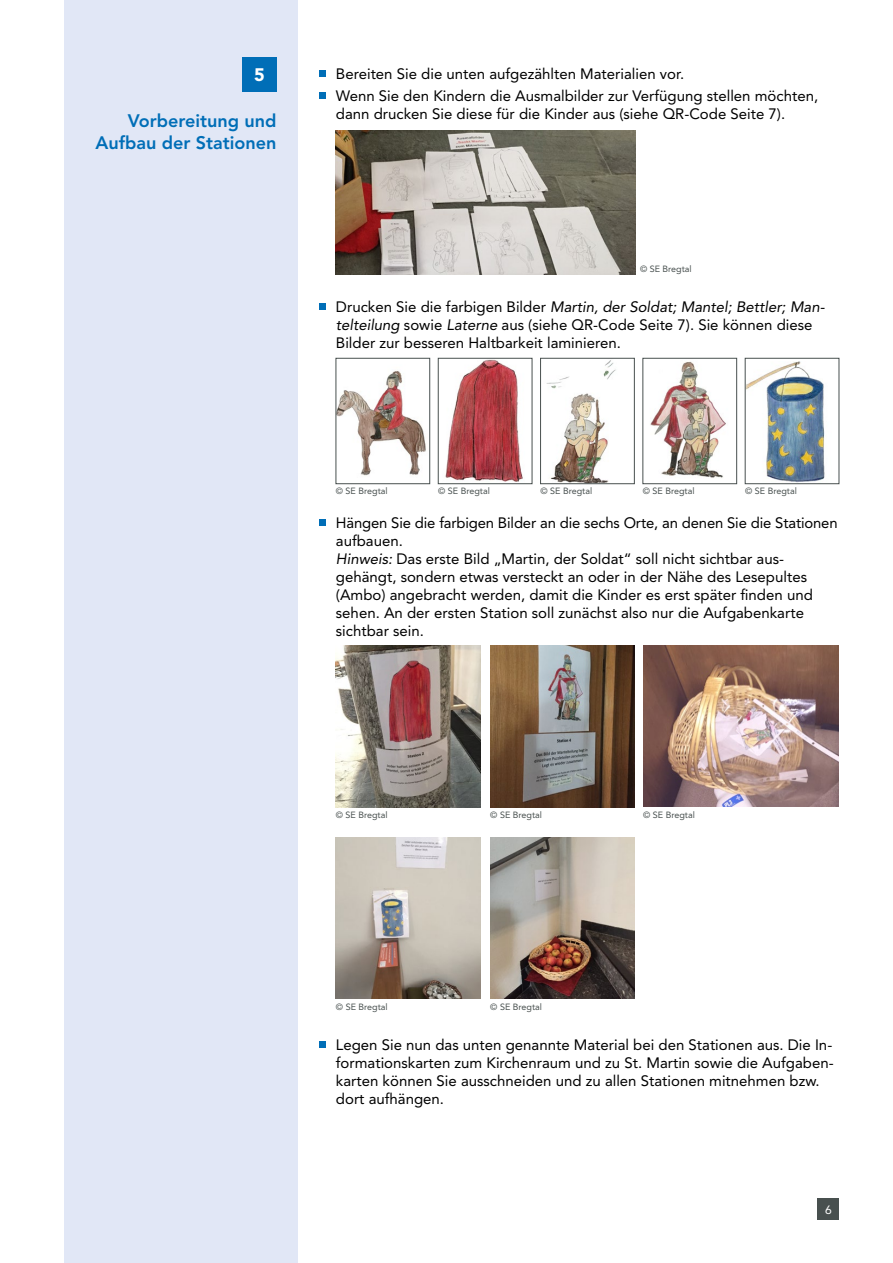
<style>
.page{position:relative;width:893px;height:1263px;background:#fff}
.page>*{position:absolute;margin:0;border:0;box-sizing:border-box;transform-origin:0 0}
.t1{font:800 18px/21.6px "Avenir LT Std";color:#006eb7;text-align:right}
.t2{font:900 18px "Avenir LT Std";color:#fff}
.t3{font:15px/18px "Avenir LT Std";color:#000}
.t4{font:12px "Avenir LT Std";color:#fff}
.t5{font:9px "Avenir LT Std";color:#48504f}
.s1{font-style:italic}
</style>
<div class="page">
<div style="left:64px;top:0;width:234px;height:1263px;background:#e1e7f6"></div>
<div style="left:818px;top:1198px;width:21px;height:21px;background:#48504f"></div>
<svg style="left:319px;top:70px;width:6px;height:6px"></svg>
<div style="left:319px;top:92px;width:6px;height:7px;background:#006eb7"></div>
<svg style="left:319px;top:303px;width:6px;height:6px"></svg>
<svg style="left:319px;top:519px;width:6px;height:6px"></svg>
<svg style="left:319px;top:1041px;width:6px;height:6px"></svg>
<img style="left:336px;top:130px;width:300px;height:145px">
<div style="left:242px;top:57px;width:34px;height:34px;background:#006eb7"></div>
<img style="left:336px;top:646px;width:144px;height:161px">
<img style="left:336px;top:837px;width:144px;height:161px">
<img style="left:490px;top:646px;width:145px;height:161px">
<img style="left:490px;top:837px;width:145px;height:161px">
<img style="left:643px;top:645px;width:196px;height:162px">
<img style="left:338px;top:371px;width:88px;height:105px">
<div style="left:336px;top:358px;width:94px;height:126px;border:1px solid #48504f"></div>
<img style="left:445px;top:360px;width:78px;height:122px">
<div style="left:438px;top:358px;width:94px;height:126px;border:1px solid #48504f"></div>
<img style="left:546px;top:360px;width:70px;height:122px">
<div style="left:540px;top:358px;width:95px;height:126px;border:1px solid #48504f"></div>
<img style="left:650px;top:361px;width:76px;height:117px">
<div style="left:642px;top:358px;width:95px;height:126px;border:1px solid #48504f"></div>
<img style="left:747px;top:362px;width:78px;height:120px">
<div style="left:745px;top:358px;width:94px;height:126px;border:1px solid #48504f"></div>
<p class="t2" style="left:254px;top:64px;width:12px">5</p>
<p class="t1" style="left:95px;top:110px;width:182px">Vorbereitung und<br>Aufbau der Stationen</p>
<p class="t3" style="left:336px;top:63px;width:484px;line-height:22.2px">Bereiten Sie die unten aufgezählten Materialien vor.<br>Wenn Sie den Kindern die Ausmalbilder zur Verfügung stellen möchten,</p>
<p class="t3" style="left:336px;top:105px;width:451px">dann drucken Sie diese für die Kinder aus (siehe QR-Code Seite 7).</p>
<p class="t5" style="left:640px;top:264px;width:53px">© SE Bregtal</p>
<p class="t3" style="left:336px;top:298px;width:490px">Drucken Sie die farbigen Bilder <span class="s1">Martin, der Soldat; Mantel; Bettler; Man&shy;telteilung</span> sowie <span class="s1">Laterne</span> aus (siehe QR-Code Seite 7). Sie können diese<br>Bilder zur besseren Haltbarkeit laminieren.</p>
<p class="t5" style="left:336px;top:485px;width:53px">© SE Bregtal</p>
<p class="t5" style="left:438px;top:485px;width:53px">© SE Bregtal</p>
<p class="t5" style="left:541px;top:485px;width:53px">© SE Bregtal</p>
<p class="t5" style="left:643px;top:485px;width:53px">© SE Bregtal</p>
<p class="t5" style="left:745px;top:485px;width:53px">© SE Bregtal</p>
<p class="t3" style="left:336px;top:514px;width:503px">Hängen Sie die farbigen Bilder an die sechs Orte, an denen Sie die Stationen aufbauen.<br><span class="s1">Hinweis:</span> Das erste Bild „Martin, der Soldat“ soll nicht sichtbar aus&shy;gehängt, sondern etwas versteckt an oder in der Nähe des Lesepultes (Ambo) angebracht werden, damit die Kinder es erst später finden und sehen. An der ersten Station soll zunächst also nur die Aufgabenkarte sichtbar sein.</p>
<p class="t5" style="left:336px;top:810px;width:53px">© SE Bregtal</p>
<p class="t5" style="left:490px;top:810px;width:53px">© SE Bregtal</p>
<p class="t5" style="left:643px;top:810px;width:53px">© SE Bregtal</p>
<p class="t5" style="left:336px;top:1001px;width:53px">© SE Bregtal</p>
<p class="t5" style="left:490px;top:1001px;width:53px">© SE Bregtal</p>
<p class="t3" style="left:336px;top:1036px;width:499px">Legen Sie nun das unten genannte Material bei den Stationen aus. Die In&shy;formationskarten zum Kirchenraum und zu St. Martin sowie die Aufgaben&shy;karten können Sie ausschneiden und zu allen Stationen mitnehmen bzw. dort aufhängen.</p>
<p class="t4" style="left:825px;top:1202px;width:8px">6</p>
</div>
